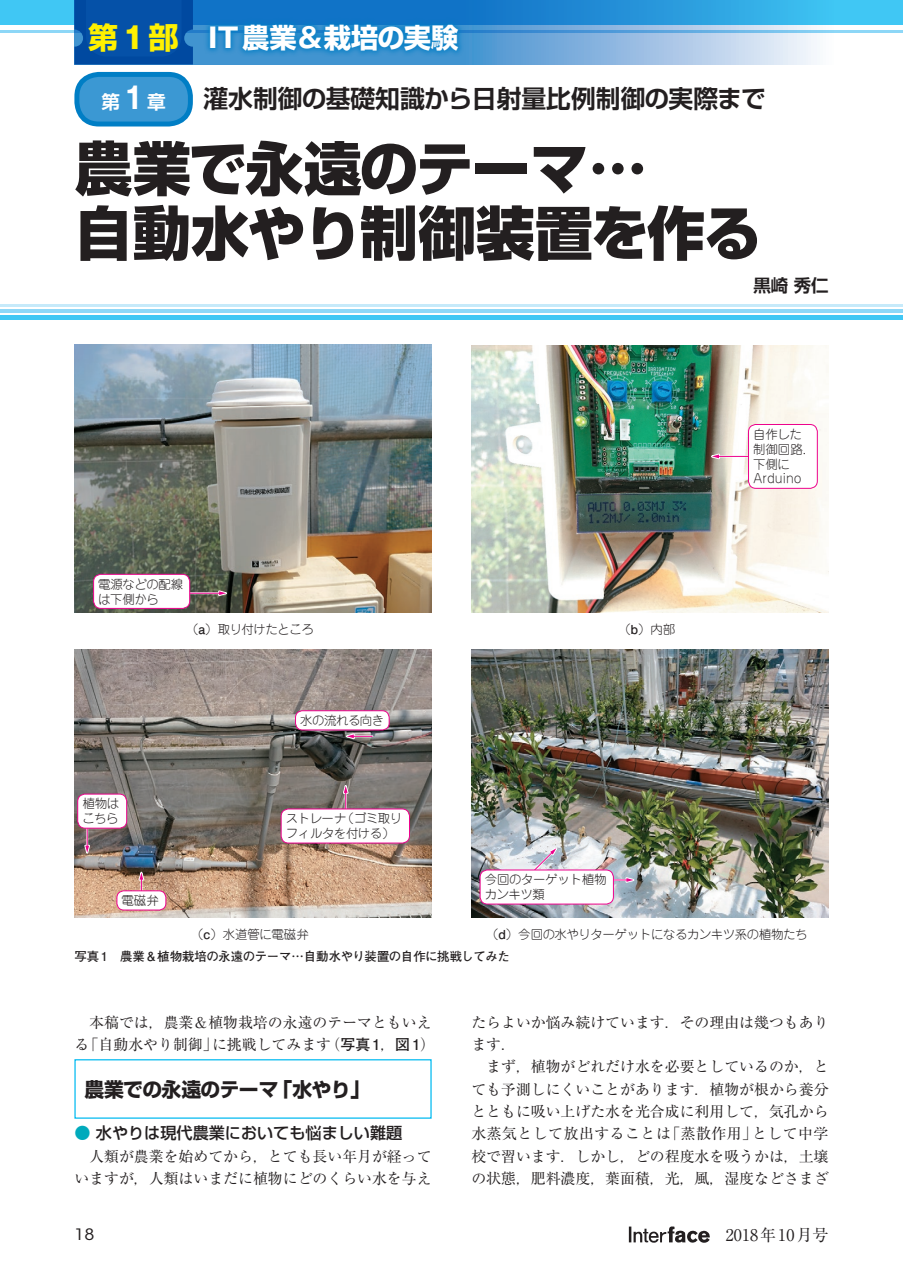
<style>
.page{position:relative;width:903px;height:1275px;background:#fff}
.page>*{position:absolute;margin:0;border:0;box-sizing:border-box;transform-origin:0 0}
.t1{font:800 58.27px/64.6px "Shin Go Pro";letter-spacing:-.035em;color:#231f20}
.t2{font:700 27.3px "Shin Go Pro";color:#fff}
.t3{font:700 24.85px "Shin Go Pro De";color:#231f20}
.t4{font:700 19.78px "Shin Go Pro";letter-spacing:-.035em;color:#231f20}
.t5{font:700 18.55px "Shin Go Pro De";color:#fff}
.t6{font:700 17.32px "Shin Go Pro De";color:#231f20}
.t7{font:500 16.1px "Shin Go Pro";color:#231f20}
.t8{font:16.1px "Ryumin Pro";color:#231f20}
.t9{font:15.58px "ITC Avant Garde Std";color:#231f20;scale:1.11 1}
.t10{font:14.88px/22.4px "Ryumin Pro";color:#231f20}
.t11{font:300 12.42px/14.9px "Jun 101 Pro";letter-spacing:-.035em;color:#231f20}
.t12{font:700 12.42px "Futo Go B101 Pro";letter-spacing:-.035em;color:#231f20}
.t13{font:300 12.42px/14.9px "Jun 101 Pro";color:#231f20}
.s1{font-size:29.93px;color:#fff101}
.s2{font-family:"Gothic MB101 Pro";font-size:29.93px;color:#fff101}
.s3{font-family:"Gothic MB101 Pro"}
.s4{font-family:"Gothic MB101 Pro De";font-size:29.75px}
.s5{font-family:"Futo Go B101 Pro";font-weight:700}
.s6{color:#00aabc}
</style>
<div class="page">
<div style="left:0;top:0;width:903px;height:25px;background:#40c7f4"></div>
<hr style="left:0;top:30px;width:903px;height:2px;background:#8dd7f7">
<svg style="left:629px;top:1226px;width:81px;height:17px"></svg>
<div style="left:74px;top:1059px;width:358px;height:60px;border:1px solid #00baf1"></div>
<img style="left:74px;top:345px;width:358px;height:268px">
<hr style="left:155px;top:592px;width:68px;height:2px;background:#fff">
<hr style="left:155px;top:593px;width:68px;height:1px;background:#ed028c">
<svg style="left:217px;top:589px;width:17px;height:8px"></svg>
<div style="left:94px;top:574px;width:96px;height:34px;background:#fff;border-radius:7px"></div>
<div style="left:93px;top:574px;width:97px;height:35px;border:1px solid #ed028c;border-radius:7px"></div>
<img style="left:471px;top:650px;width:357px;height:268px">
<hr style="left:563px;top:879px;width:67px;height:2px;background:#fff">
<hr style="left:563px;top:880px;width:67px;height:1px;background:#ed028c">
<svg style="left:624px;top:875px;width:17px;height:9px"></svg>
<svg style="left:503px;top:843px;width:59px;height:27px;background:#d0cdda"></svg>
<div style="left:480px;top:870px;width:133px;height:34px;background:#fff;border-radius:7px"></div>
<div style="left:480px;top:870px;width:134px;height:34px;border:1px solid #ed028c;border-radius:7px"></div>
<img style="left:471px;top:345px;width:357px;height:268px">
<hr style="left:715px;top:455px;width:68px;height:2px;background:#fff">
<hr style="left:715px;top:456px;width:68px;height:1px;background:#ed028c">
<svg style="left:704px;top:452px;width:17px;height:9px"></svg>
<div style="left:748px;top:424px;width:69px;height:64px;background:#fff;border-radius:7px"></div>
<div style="left:748px;top:424px;width:70px;height:65px;border:1px solid #ed028c;border-radius:7px"></div>
<img style="left:74px;top:650px;width:358px;height:268px">
<svg style="left:137px;top:865px;width:9px;height:25px"></svg>
<div style="left:117px;top:891px;width:49px;height:19px;background:#fff;border-radius:7px"></div>
<div style="left:117px;top:890px;width:49px;height:20px;border:1px solid #ed028c;border-radius:7px"></div>
<svg style="left:341px;top:778px;width:9px;height:31px"></svg>
<div style="left:281px;top:809px;width:128px;height:34px;background:#fff;border-radius:7px"></div>
<div style="left:281px;top:809px;width:129px;height:34px;border:1px solid #ed028c;border-radius:7px"></div>
<svg style="left:83px;top:828px;width:9px;height:32px"></svg>
<div style="left:78px;top:794px;width:49px;height:34px;background:#fff;border-radius:7px"></div>
<div style="left:77px;top:794px;width:50px;height:34px;border:1px solid #ed028c;border-radius:7px"></div>
<div style="left:295px;top:711px;width:94px;height:19px;background:#fff;border-radius:7px"></div>
<div style="left:295px;top:710px;width:94px;height:20px;border:1px solid #ed028c;border-radius:7px"></div>
<svg style="left:339px;top:732px;width:33px;height:9px"></svg>
<hr style="left:0;top:309px;width:903px;height:4px;background:#8dd7f7">
<div style="left:0;top:315px;width:903px;height:5px;background:#40c7f4"></div>
<hr style="left:0;top:304px;width:903px;height:2px;background:#c6eafa">
<svg style="left:74px;top:0;width:829px;height:64px"></svg>
<div style="left:203px;top:17px;width:262px;height:40px;background:#007ec5;opacity:.75"></div>
<div style="left:77px;top:74px;width:113px;height:50px;background:#3b98d3;border-radius:22px"></div>
<div style="left:74px;top:72px;width:119px;height:54px;border:5px solid #007ec5;border-radius:22px"></div>
<h2 class="t2" style="left:88px;top:16px;width:372px"><span class="s1">第</span><span class="s2">1</span><span class="s1">部</span> <span class="s3">IT</span>農業<span class="s3">＆</span>栽培の実験</h2>
<p class="t5" style="left:101px;top:87px;width:66px">第<span class="s4">1</span>章</p>
<h3 class="t3" style="left:203px;top:78px;width:564px">灌水制御の基礎知識から日射量比例制御の実際まで</h3>
<h1 class="t1" style="left:74px;top:130px;width:688px">農業で永遠のテーマ<span class="s3">…<br></span>自動水やり制御装置を作る</h1>
<p class="t6" style="left:753px;top:271px;width:77px">黒崎 秀仁</p>
<p class="t11" style="left:98px;top:575px;width:87px">電源などの配線は下側から</p>
<p class="t11" style="left:186px;top:620px;width:129px">（<span class="s5">a</span>）取り付けたところ</p>
<p class="t11" style="left:82px;top:795px;width:38px">植物はこちら</p>
<p class="t11" style="left:122px;top:891px;width:39px">電磁弁</p>
<p class="t11" style="left:300px;top:711px;width:86px">水の流れる向き</p>
<p class="t11" style="left:286px;top:810px;width:118px">ストレーナ（ゴミ取りフィルタを付ける）</p>
<p class="t13" style="left:191px;top:925px;width:119px">（<span class="s5">c</span>）水道管に電磁弁</p>
<p class="t11" style="left:618px;top:620px;width:58px">（<span class="s5">b</span>）内部</p>
<p class="t13" style="left:753px;top:425px;width:64px">自作した制御回路．下側に<br>Arduino</p>
<p class="t11" style="left:485px;top:871px;width:123px">今回のターゲット植物カンキツ類</p>
<p class="t11" style="left:486px;top:925px;width:323px">（<span class="s5">d</span>）今回の水やりターゲットになるカンキツ系の植物たち</p>
<p class="t12" style="left:74px;top:946px;width:437px">写真1　農業＆植物栽培の永遠のテーマ…自動水やり装置の自作に挑戦してみた</p>
<p class="t10" style="left:74px;top:1010px;width:362px">　本稿では，農業＆植物栽培の永遠のテーマともいえる「自動水やり制御」に挑戦してみます（<span class="s5">写真1</span>，<span class="s5">図1</span>）</p>
<h3 class="t4" style="left:84px;top:1073px;width:287px">農業での永遠のテーマ「水やり」</h3>
<p class="t7" style="left:74px;top:1120px;width:329px"><span class="s6">●</span> 水やりは現代農業においても悩ましい難題</p>
<p class="t10" style="left:74px;top:1144px;width:359px">　人類が農業を始めてから，とても長い年月が経っていますが，人類はいまだに植物にどのくらい水を与え</p>
<p class="t10" style="left:471px;top:1010px;width:359px">たらよいか悩み続けています．その理由は幾つもあります．<br>　まず，植物がどれだけ水を必要としているのか，とても予測しにくいことがあります．植物が根から養分とともに吸い上げた水を光合成に利用して，気孔から水蒸気として放出することは「蒸散作用」として中学校で習います．しかし，どの程度水を吸うかは，土壌の状態，肥料濃度，葉面積，光，風，湿度などさまざ</p>
<p class="t9" style="left:74px;top:1225px;width:20px">18</p>
<p class="t8" style="left:710px;top:1222px;width:120px">　2018年10月号</p>
</div>
